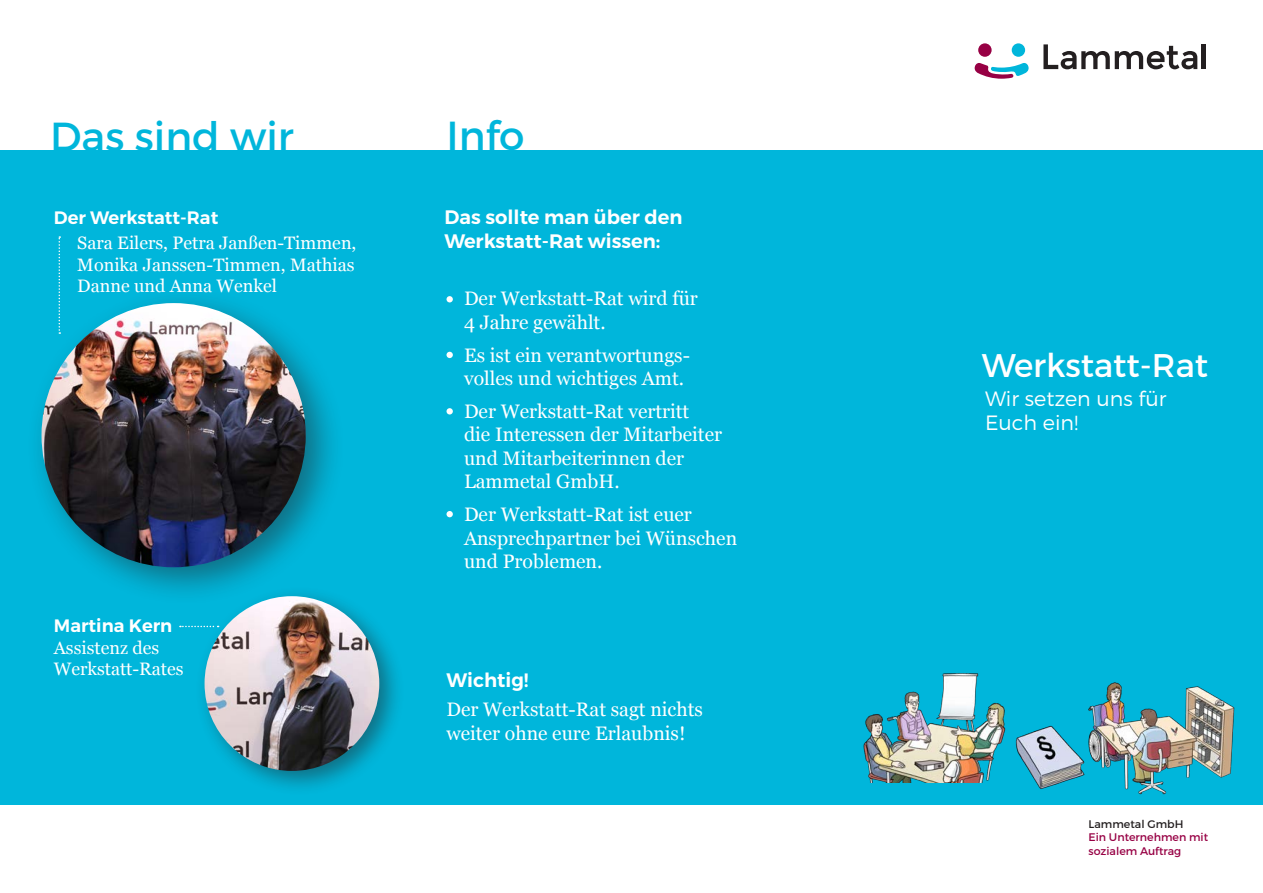
<style>
.page{position:relative;width:1263px;height:893px;background:#fff}
.page>*{position:absolute;margin:0;border:0;box-sizing:border-box;transform-origin:0 0}
.Head_28_35pt{font:40.5px "Montserrat";color:#00b6db}
.Head_28_35pt-2{font:32.7px "Montserrat";color:#fff}
.Head_28_35pt-3{font:300 20.7px/24.9px "Montserrat";color:#fff}
.Head_28_35pt-4{font:19.5px/23.4px "Georgia";color:#fff}
.Head_28_35pt-5{font:600 19.5px/23.4px "Montserrat";color:#fff}
.Head_28_35pt-6{font:18px/21.6px "Georgia";color:#fff}
.Head_28_35pt-7{font:600 18px "Montserrat";color:#fff}
.t1{font:10.95px/13.2px "Montserrat";color:#970044}
.t2{font:10.95px "Montserrat";color:#231f20}
.s1{font-family:"Montserrat";font-weight:600}
</style>
<div class="page">
<div style="left:0;top:150px;width:1263px;height:654px;background:#00b6db"></div>
<div style="left:978px;top:43px;width:14px;height:14px;background:#970044;border-radius:50%"></div>
<div style="left:1012px;top:43px;width:13px;height:14px;background:#00b6db;border-radius:50%"></div>
<svg style="left:974px;top:63px;width:55px;height:16px"></svg>
<svg style="left:1043px;top:44px;width:154px;height:25px"></svg>
<hr style="left:1202px;top:44px;width:4px;height:25px;background:#231f20">
<img style="left:1015px;top:725px;width:70px;height:64px">
<img style="left:863px;top:673px;width:143px;height:110px">
<img style="left:1088px;top:682px;width:147px;height:113px">
<div style="left:195px;top:586px;width:210px;height:210px;background:#231f20;opacity:.47"></div>
<img style="left:205px;top:596px;width:174px;height:175px;border-radius:87px">
<div style="left:446px;top:296px;width:7px;height:6px;background:#fff;border-radius:50%"></div>
<svg style="left:59px;top:236px;width:1px;height:51px"></svg>
<svg style="left:180px;top:626px;width:39px;height:1px"></svg>
<div style="left:446px;top:352px;width:7px;height:6px;background:#fff;border-radius:50%"></div>
<div style="left:446px;top:408px;width:7px;height:6px;background:#fff;border-radius:50%"></div>
<div style="left:446px;top:511px;width:7px;height:6px;background:#fff;border-radius:50%"></div>
<div style="left:26px;top:287px;width:320px;height:319px;background:#231f20;opacity:.47"></div>
<img style="left:42px;top:303px;width:264px;height:264px;border-radius:132px">
<p class="Head_28_35pt" style="left:50px;top:111px;width:245px">Das sind wir</p>
<p class="Head_28_35pt-7" style="left:54px;top:207px;width:166px">Der Werkstatt-Rat</p>
<p class="Head_28_35pt-6" style="left:77px;top:231px;width:281px;text-align:justify">Sara Eilers, Petra Janßen-Timmen, Monika Janssen-Timmen, Mathias Danne und Anna Wenkel</p>
<p class="Head_28_35pt-6" style="left:54px;top:614px;width:131px"><span class="s1">Martina Kern<br></span>Assistenz des<br>Werkstatt-Rates</p>
<p class="Head_28_35pt" style="left:446px;top:111px;width:79px">Info</p>
<p class="Head_28_35pt-5" style="left:444px;top:206px;width:240px">Das sollte man über den<br>Werkstatt-Rat wissen:</p>
<p class="Head_28_35pt-4" style="left:464px;top:286px;width:235px">Der Werkstatt-Rat wird für<br>4 Jahre gewählt.</p>
<p class="Head_28_35pt-4" style="left:464px;top:342px;width:227px">Es ist ein verantwortungs&shy;volles und wichtiges Amt.</p>
<p class="Head_28_35pt-4" style="left:464px;top:399px;width:260px">Der Werkstatt-Rat vertritt<br>die Interessen der Mitarbeiter und Mitarbeiterinnen der<br>Lammetal GmbH.</p>
<p class="Head_28_35pt-4" style="left:464px;top:502px;width:275px">Der Werkstatt-Rat ist euer<br>Ansprechpartner bei Wünschen und Problemen.</p>
<p class="Head_28_35pt-4" style="left:446px;top:664px;width:258px;line-height:30px"><span class="s1">Wichtig!<br></span>Der Werkstatt-Rat sagt nichts</p>
<p class="Head_28_35pt-4" style="left:446px;top:721px;width:240px">weiter ohne eure Erlaubnis!</p>
<p class="Head_28_35pt-2" style="left:982px;top:345px;width:228px">Werkstatt-Rat</p>
<p class="Head_28_35pt-3" style="left:985px;top:385px;width:183px">Wir setzen uns für<br>Euch ein!</p>
<p class="t2" style="left:1088px;top:817px;width:96px">Lammetal GmbH</p>
<p class="t1" style="left:1088px;top:831px;width:121px">Ein Unternehmen mit sozialem Auftrag</p>
</div>
